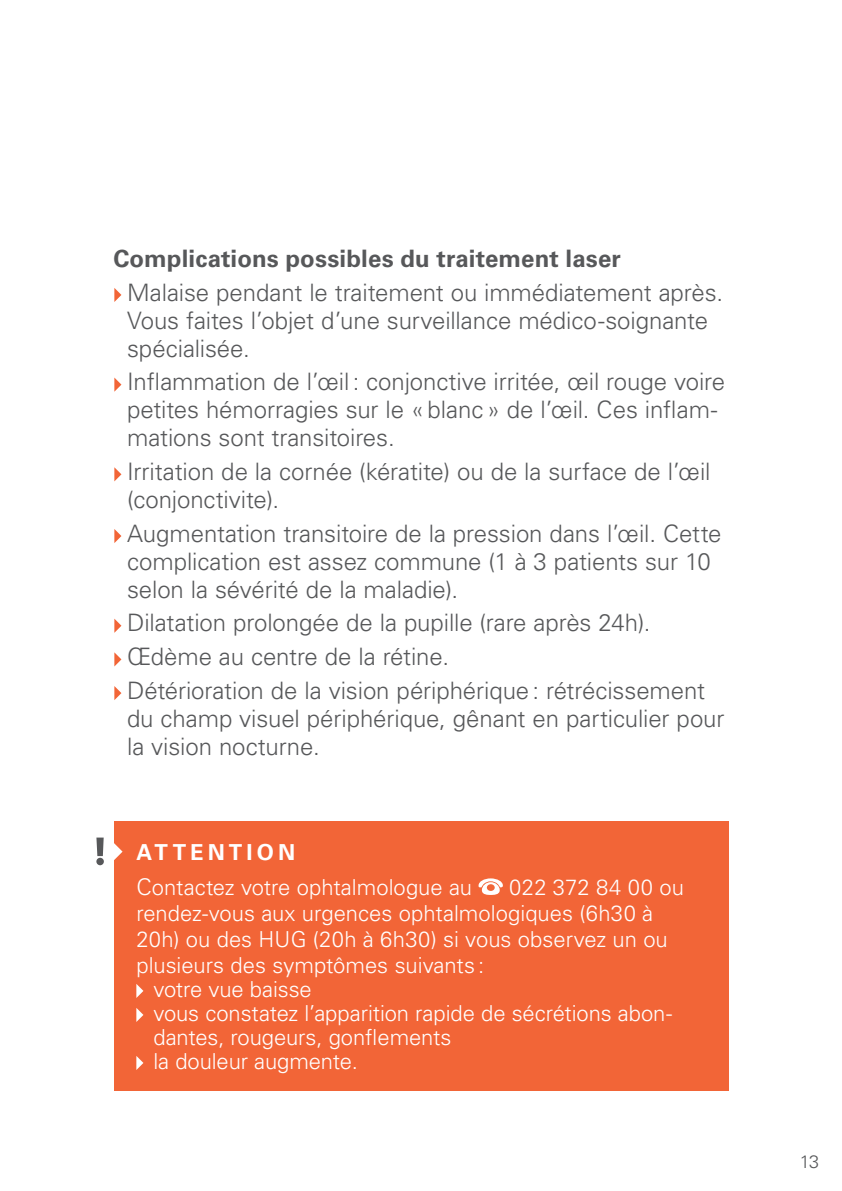
<style>
.page{position:relative;width:842px;height:1191px;background:#fff}
.page>*{position:absolute;margin:0;border:0;box-sizing:border-box;transform-origin:0 0}
.t1{font:300 24px/28px "Univers LT Std";letter-spacing:-.005em;color:#57585a}
.t2{font:700 24px "Univers LT Std";letter-spacing:.005em;color:#57585a}
.t3{font:300 22px/26px "Univers LT Std";color:#fff}
.t4{font:300 18px "Univers LT Std";color:#57585a}
.s1{font-weight:700}
.s2{font-size:23px}
</style>
<div class="page">
<svg style="left:114px;top:288px;width:7px;height:14px"></svg>
<svg style="left:114px;top:377px;width:7px;height:15px"></svg>
<svg style="left:114px;top:467px;width:7px;height:14px"></svg>
<svg style="left:114px;top:529px;width:7px;height:14px"></svg>
<svg style="left:114px;top:618px;width:7px;height:15px"></svg>
<svg style="left:114px;top:652px;width:7px;height:14px"></svg>
<svg style="left:114px;top:686px;width:7px;height:14px"></svg>
<div style="left:114px;top:821px;width:615px;height:270px;background:#f26537"></div>
<svg style="left:479px;top:878px;width:24px;height:17px"></svg>
<svg style="left:136px;top:984px;width:7px;height:14px"></svg>
<svg style="left:136px;top:1008px;width:7px;height:14px"></svg>
<svg style="left:136px;top:1056px;width:7px;height:14px"></svg>
<svg style="left:96px;top:837px;width:27px;height:28px"></svg>
<p class="t2" style="left:113px;top:244px;width:509px">Complications possibles du traitement laser</p>
<p class="t1" style="left:127px;top:278px;width:598px">Malaise pendant le traitement ou immédiatement après.<br>Vous faites l’objet d’une surveillance médico-soignante spécialisée.</p>
<p class="t1" style="left:127px;top:368px;width:599px">Inflammation de l’œil: conjonctive irritée, œil rouge voire petites hémorragies sur le «blanc» de l’œil. Ces inflam&shy;mations sont transitoires.</p>
<p class="t1" style="left:127px;top:457px;width:585px">Irritation de la cornée (kératite) ou de la surface de l’œil (conjonctivite).</p>
<p class="t1" style="left:127px;top:519px;width:596px">Augmentation transitoire de la pression dans l’œil. Cette complication est assez commune (1 à 3 patients sur 10 selon la sévérité de la maladie).</p>
<p class="t1" style="left:127px;top:606px;width:579px;line-height:33.6px">Dilatation prolongée de la pupille (rare après 24h).<br>Œdème au centre de la rétine.<br>Détérioration de la vision périphérique: rétrécissement</p>
<p class="t1" style="left:127px;top:704px;width:599px">du champ visuel périphérique, gênant en particulier pour la vision nocturne.</p>
<p class="t3" style="left:136px;top:835px;width:337px;line-height:34.6px"><span class="s1">ATTENTION<br></span><span class="s2">C</span>ontactez votre ophtalmologue au</p>
<p class="t3" style="left:136px;top:873px;width:549px;text-indent:373px">022 372 84 00 ou rendez-vous aux urgences ophtalmologiques (6h30 à 20h) ou des HUG (20h à 6h30) si vous observez un ou plusieurs des symptômes suivants :</p>
<p class="t3" style="left:153px;top:976px;width:520px;line-height:24px">votre vue baisse<br>vous constatez l’apparition rapide de sécrétions abon&shy;dantes, rougeurs, gonflements<br>la douleur augmente.</p>
<p class="t4" style="left:800px;top:1151px;width:21px">13</p>
</div>
